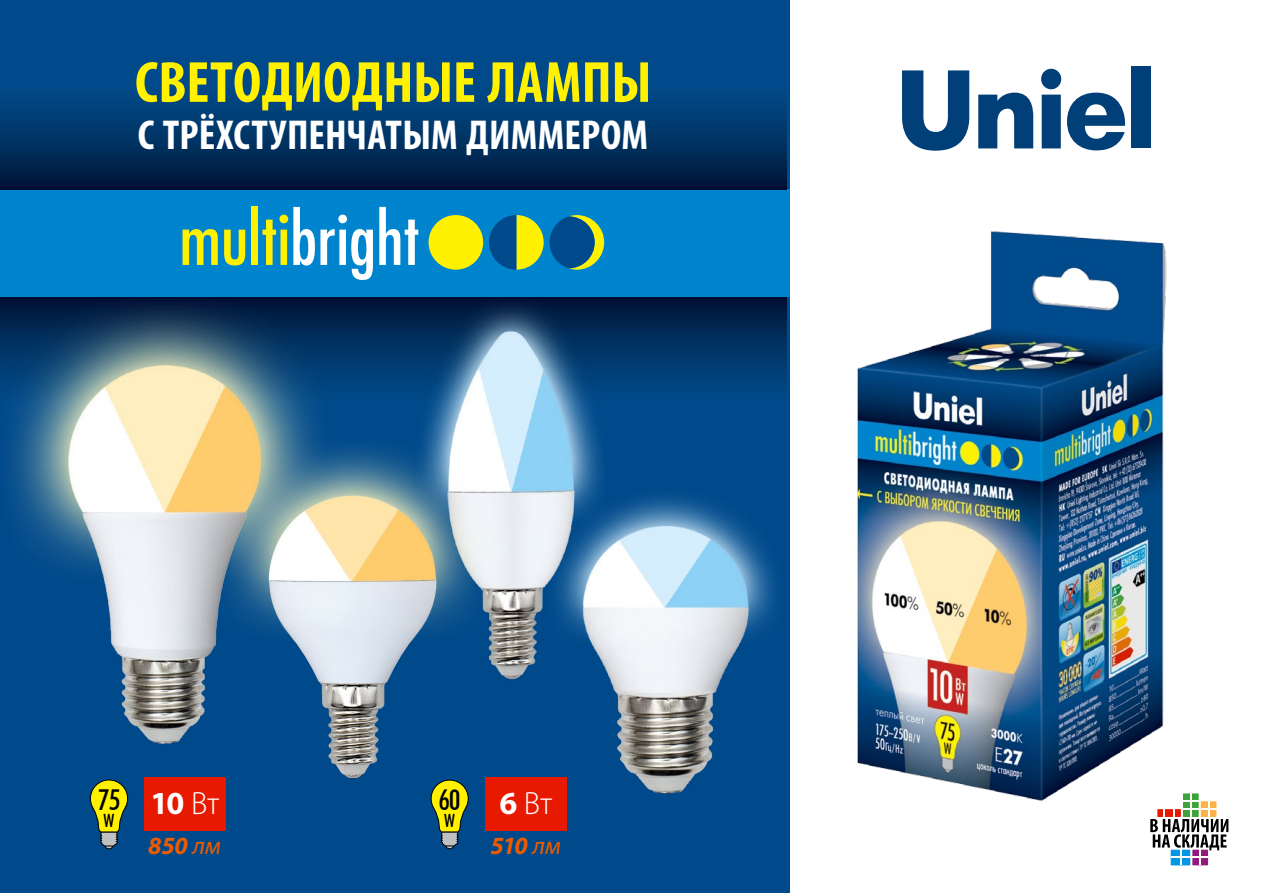
<style>
.page{position:relative;width:1263px;height:893px;background:#fff}
.page>*{position:absolute;margin:0;border:0;box-sizing:border-box;transform-origin:0 0}
.t1{font:700 condensed 58.5px "Myriad Pro";letter-spacing:.005em;color:#fff100}
.t2{font:700 condensed 42px "Myriad Pro";letter-spacing:.005em;color:#fff}
.t3{font:700 32.25px "Myriad Pro";color:#fff}
.t4{font:300 32.25px "Myriad Pro";color:#fff}
.t5{font:31.5px "Futura Condensed Plain";color:#000}
.t6{font:italic 700 24.75px "Myriad Pro";letter-spacing:-.03em;color:#ed5b00}
.t7{font:20.1px "Futura Condensed Plain";color:#000}
.t8{font:19.95px "Futura Condensed Plain";color:#000}
.s1{font-weight:300}
.s2{font-weight:400}
.s3{font-weight:700}
</style>
<div class="page">
<div style="left:0;top:0;width:789px;height:893px;background:#004a8b"></div>
<div style="left:0;top:190px;width:789px;height:107px;background:#0084ce"></div>
<div style="left:429px;top:215px;width:54px;height:55px;background:#fff100;border-radius:50%"></div>
<svg style="left:550px;top:215px;width:54px;height:55px"></svg>
<svg style="left:489px;top:215px;width:55px;height:55px"></svg>
<svg style="left:183px;top:229px;width:35px;height:36px"></svg>
<svg style="left:224px;top:230px;width:21px;height:35px"></svg>
<div style="left:252px;top:207px;width:6px;height:58px;background:#fff100"></div>
<svg style="left:262px;top:207px;width:111px;height:73px"></svg>
<svg style="left:379px;top:207px;width:39px;height:58px"></svg>
<div style="left:0;top:84px;width:786px;height:106px;background:linear-gradient(to bottom,#004f8f,#001639)"></div>
<div style="left:0;top:297px;width:786px;height:106px;background:linear-gradient(to bottom,#001538,#004e8e)"></div>
<img style="left:0;top:297px;width:352px;height:447px">
<img style="left:416px;top:297px;width:188px;height:383px">
<img style="left:206px;top:426px;width:293px;height:353px">
<img style="left:533px;top:464px;width:257px;height:338px">
<div style="left:144px;top:777px;width:82px;height:53px;background:#e71a00"></div>
<div style="left:485px;top:777px;width:82px;height:53px;background:#e71a00"></div>
<img style="left:857px;top:231px;width:310px;height:570px">
<svg style="left:902px;top:70px;width:67px;height:81px"></svg>
<svg style="left:978px;top:93px;width:55px;height:55px"></svg>
<svg style="left:1041px;top:69px;width:20px;height:79px;background:#265b8b"></svg>
<svg style="left:1067px;top:93px;width:58px;height:57px"></svg>
<div style="left:1131px;top:67px;width:19px;height:81px;background:#003f77"></div>
<svg style="left:1150px;top:793px;width:78px;height:72px"></svg>
<div style="left:105px;top:843px;width:8px;height:6px;background:#5c5d5e;border-radius:50%"></div>
<div style="left:105px;top:843px;width:8px;height:6px;border:1px solid #000;border-radius:50%"></div>
<svg style="left:90px;top:779px;width:38px;height:67px"></svg>
<div style="left:446px;top:843px;width:7px;height:6px;background:#060a0d;border-radius:50%"></div>
<div style="left:446px;top:843px;width:8px;height:6px;border:1px solid #000;border-radius:50%"></div>
<svg style="left:430px;top:779px;width:39px;height:68px"></svg>
<h1 class="t1" style="left:135px;top:46px;width:518px">СВЕТОДИОДНЫЕ ЛАМПЫ</h1>
<p class="t2" style="left:138px;top:109px;width:512px">С ТРЁХСТУПЕНЧАТЫМ ДИММЕРОМ</p>
<p class="t5" style="left:99px;top:782px;width:23px">75</p>
<p class="t7" style="left:103px;top:809px;width:12px">W</p>
<p class="t3" style="left:150px;top:783px;width:70px">10 <span class="s1">Вт</span></p>
<p class="t6" style="left:148px;top:830px;width:75px">850 <span class="s2">лм</span></p>
<p class="t5" style="left:439px;top:782px;width:22px">60</p>
<p class="t8" style="left:444px;top:809px;width:12px">W</p>
<p class="t4" style="left:499px;top:786px;width:54px"><span class="s3">6</span> Вт</p>
<p class="t6" style="left:490px;top:830px;width:73px">510 <span class="s2">лм</span></p>
</div>
